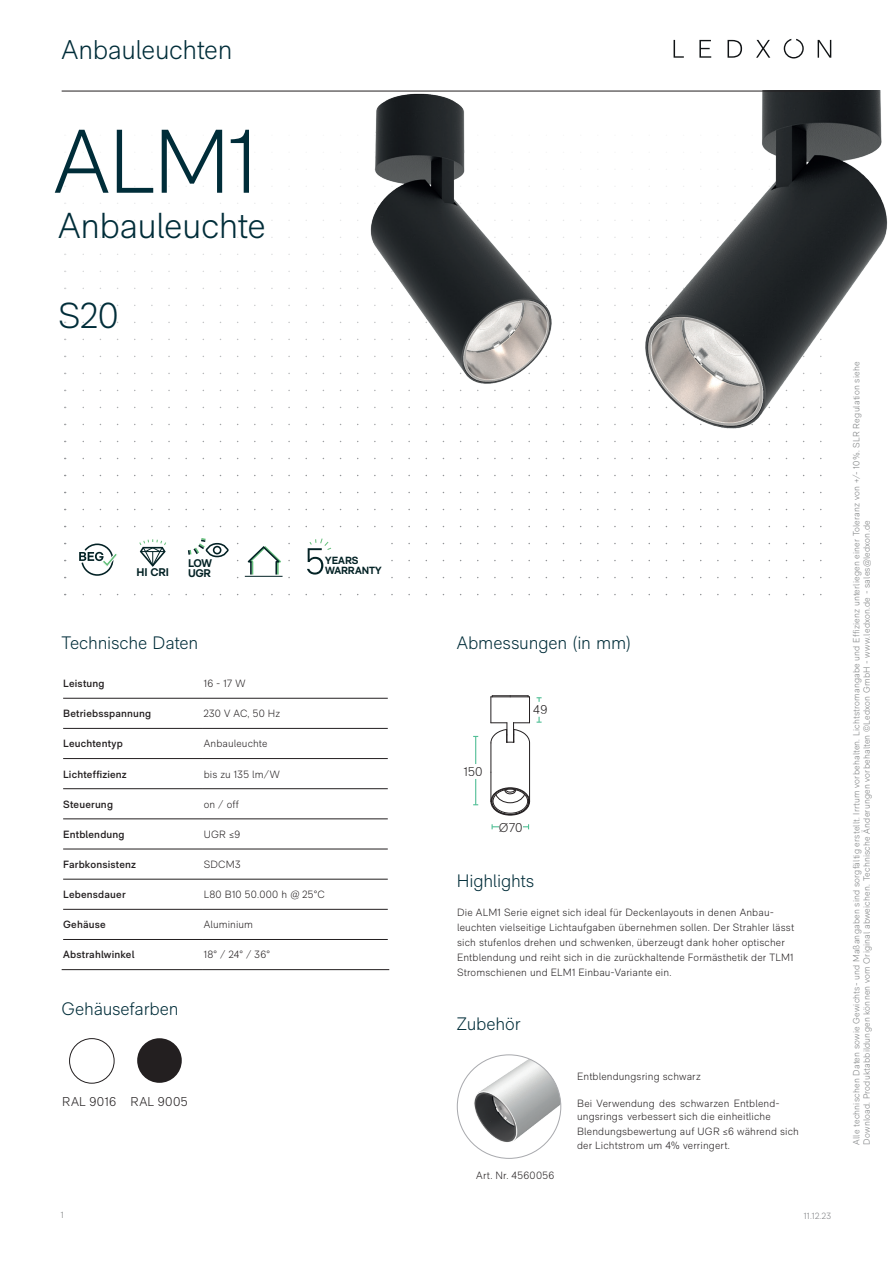
<style>
.page{position:relative;width:893px;height:1263px;background:#fff}
.page>*{position:absolute;margin:0;border:0;box-sizing:border-box;transform-origin:0 0}
.t1{font:300 90px "RM Neue";color:#002d39}
.t2{font:300 36px "RM Neue";letter-spacing:-.015em;color:#002d39}
.t3{font:300 27px "RM Neue";letter-spacing:-.015em;color:#002d39}
.t4{font:300 18px "RM Neue";letter-spacing:-.01em;color:#002d39}
.t5{font:300 12.75px "RM Neue";letter-spacing:.025em;color:#231f20}
.t6{font:700 11.1px/9.8px "RM Neue";letter-spacing:-.03em;color:#032225}
.t7{font:300 10.5px/15px "RM Neue";letter-spacing:.015em;color:#231f20}
.t8{font:600 10.5px "RM Neue";letter-spacing:.015em;color:#231f20}
.t9{font:700 10.35px "RM Neue";letter-spacing:-.01em;color:#032225}
.t10{font:300 9px/10.5px "RM Neue";letter-spacing:.02em;color:#7c7f80}
.t11{font:300 9px "RM Neue";color:#808285}
</style>
<div class="page">
<svg style="left:674px;top:40px;width:10px;height:18px"></svg>
<svg style="left:699px;top:40px;width:12px;height:18px"></svg>
<svg style="left:727px;top:40px;width:15px;height:18px"></svg>
<svg style="left:756px;top:40px;width:14px;height:18px"></svg>
<svg style="left:818px;top:40px;width:13px;height:18px"></svg>
<svg style="left:784px;top:39px;width:20px;height:19px"></svg>
<svg style="left:83px;top:186px;width:275px;height:1px"></svg>
<svg style="left:83px;top:203px;width:275px;height:1px"></svg>
<svg style="left:83px;top:220px;width:275px;height:1px"></svg>
<svg style="left:82px;top:237px;width:276px;height:1px"></svg>
<svg style="left:82px;top:254px;width:277px;height:1px"></svg>
<svg style="left:82px;top:271px;width:277px;height:1px"></svg>
<svg style="left:82px;top:288px;width:277px;height:1px"></svg>
<svg style="left:82px;top:305px;width:277px;height:1px"></svg>
<svg style="left:82px;top:322px;width:277px;height:1px"></svg>
<svg style="left:82px;top:339px;width:277px;height:1px"></svg>
<svg style="left:82px;top:356px;width:277px;height:1px"></svg>
<svg style="left:82px;top:373px;width:277px;height:1px"></svg>
<svg style="left:82px;top:390px;width:277px;height:1px"></svg>
<svg style="left:82px;top:407px;width:277px;height:1px"></svg>
<svg style="left:82px;top:424px;width:277px;height:1px"></svg>
<svg style="left:82px;top:441px;width:277px;height:1px"></svg>
<svg style="left:82px;top:458px;width:740px;height:1px"></svg>
<svg style="left:82px;top:475px;width:740px;height:1px"></svg>
<svg style="left:82px;top:492px;width:740px;height:1px"></svg>
<svg style="left:82px;top:509px;width:740px;height:1px"></svg>
<svg style="left:82px;top:526px;width:740px;height:1px"></svg>
<svg style="left:82px;top:594px;width:740px;height:1px"></svg>
<img style="left:366px;top:90px;width:522px;height:353px">
<hr style="left:63px;top:698px;width:140px;height:1px;background:#231f20">
<hr style="left:203px;top:698px;width:185px;height:1px;background:#231f20">
<hr style="left:63px;top:728px;width:140px;height:1px;background:#231f20">
<hr style="left:203px;top:728px;width:185px;height:1px;background:#231f20">
<hr style="left:63px;top:758px;width:140px;height:1px;background:#231f20">
<hr style="left:203px;top:758px;width:185px;height:1px;background:#231f20">
<hr style="left:63px;top:788px;width:140px;height:1px;background:#231f20">
<hr style="left:203px;top:788px;width:185px;height:1px;background:#231f20">
<hr style="left:63px;top:819px;width:140px;height:1px;background:#231f20">
<hr style="left:203px;top:819px;width:185px;height:1px;background:#231f20">
<hr style="left:63px;top:849px;width:140px;height:1px;background:#231f20">
<hr style="left:203px;top:849px;width:185px;height:1px;background:#231f20">
<hr style="left:63px;top:879px;width:140px;height:1px;background:#231f20">
<hr style="left:203px;top:879px;width:185px;height:1px;background:#231f20">
<hr style="left:63px;top:909px;width:140px;height:1px;background:#231f20">
<hr style="left:203px;top:909px;width:185px;height:1px;background:#231f20">
<hr style="left:63px;top:939px;width:140px;height:1px;background:#231f20">
<hr style="left:203px;top:939px;width:185px;height:1px;background:#231f20">
<hr style="left:62px;top:969px;width:141px;height:1px;background:#231f20">
<hr style="left:203px;top:969px;width:186px;height:1px;background:#231f20">
<svg style="left:79px;top:538px;width:743px;height:40px"></svg>
<hr style="left:62px;top:91px;width:769px;height:1px;background:#231f20">
<hr style="left:492px;top:826px;width:37px;height:1px;background:#52bf96">
<div style="left:499px;top:823px;width:24px;height:9px;background:#fff"></div>
<hr style="left:538px;top:698px;width:2px;height:24px;background:#52bf96">
<hr style="left:475px;top:736px;width:1px;height:69px;background:#52bf96">
<div style="left:525px;top:703px;width:30px;height:12px;background:#fff"></div>
<div style="left:458px;top:765px;width:30px;height:12px;background:#fff"></div>
<svg style="left:491px;top:695px;width:39px;height:120px"></svg>
<div style="left:137px;top:1038px;width:45px;height:45px;background:#231f20;border-radius:50%"></div>
<div style="left:69px;top:1038px;width:45px;height:45px;border:1px solid #231f20;border-radius:50%"></div>
<img style="left:457px;top:1055px;width:104px;height:103px;border-radius:52px">
<h3 class="t3" style="left:62px;top:33px;width:172px">Anbauleuchten</h3>
<h1 class="t1" style="left:54px;top:108px;width:206px">ALM1</h1>
<h2 class="t2" style="left:58px;top:204px;width:209px">Anbauleuchte</h2>
<h2 class="t2" style="left:58px;top:294px;width:62px">S20</h2>
<p class="t6" style="left:136px;top:567px;width:34px">HI CRI</p>
<p class="t9" style="left:325px;top:554px;width:35px">YEARS</p>
<p class="t6" style="left:188px;top:558px;width:26px">LOW<br>UGR</p>
<p class="t9" style="left:325px;top:564px;width:58px">WARRANTY</p>
<h3 class="t4" style="left:62px;top:632px;width:138px">Technische Daten</h3>
<p class="t8" style="left:63px;top:677px;width:43px">Leistung</p>
<p class="t7" style="left:204px;top:676px;width:43px">16 - 17 W</p>
<p class="t8" style="left:63px;top:707px;width:90px">Betriebsspannung</p>
<p class="t7" style="left:204px;top:706px;width:78px">230 V AC, 50 Hz</p>
<p class="t8" style="left:63px;top:737px;width:61px">Leuchtentyp</p>
<p class="t7" style="left:204px;top:736px;width:65px">Anbauleuchte</p>
<p class="t8" style="left:63px;top:767px;width:65px">Lichteffizienz</p>
<p class="t7" style="left:204px;top:766px;width:77px">bis zu 135 lm/W</p>
<p class="t8" style="left:63px;top:798px;width:51px">Steuerung</p>
<p class="t7" style="left:204px;top:796px;width:37px">on / off</p>
<p class="t8" style="left:63px;top:828px;width:63px">Entblendung</p>
<p class="t7" style="left:204px;top:827px;width:38px">UGR ≤9</p>
<p class="t8" style="left:63px;top:858px;width:74px">Farbkonsistenz</p>
<p class="t7" style="left:204px;top:857px;width:38px">SDCM3</p>
<p class="t8" style="left:63px;top:888px;width:64px">Lebensdauer</p>
<p class="t7" style="left:204px;top:887px;width:123px">L80 B10 50.000 h @ 25°C</p>
<p class="t8" style="left:63px;top:918px;width:44px">Gehäuse</p>
<p class="t7" style="left:204px;top:917px;width:51px">Aluminium</p>
<p class="t8" style="left:63px;top:948px;width:73px">Abstrahlwinkel</p>
<p class="t7" style="left:204px;top:947px;width:68px">18° / 24° / 36°</p>
<h3 class="t4" style="left:62px;top:998px;width:118px">Gehäusefarben</h3>
<p class="t5" style="left:62px;top:1094px;width:127px">RAL 9016 RAL 9005</p>
<h3 class="t4" style="left:457px;top:632px;width:175px">Abmessungen (in mm)</h3>
<p class="t5" style="left:533px;top:702px;width:16px">49</p>
<p class="t5" style="left:464px;top:764px;width:20px">150</p>
<p class="t5" style="left:499px;top:820px;width:25px">Ø70</p>
<h3 class="t4" style="left:457px;top:870px;width:79px">Highlights</h3>
<p class="t7" style="left:457px;top:905px;width:338px">Die ALM1 Serie eignet sich ideal für Deckenlayouts in denen Anbau&shy;leuchten vielseitige Lichtaufgaben übernehmen sollen. Der Strahler lässt sich stufenlos drehen und schwenken, überzeugt dank hoher optischer Entblendung und reiht sich in die zurückhaltende Formästhetik der TLM1<br>Stromschienen und ELM1 Einbau-Variante ein.</p>
<h3 class="t4" style="left:457px;top:1013px;width:65px">Zubehör</h3>
<p class="t7" style="left:476px;top:1168px;width:80px">Art. Nr. 4560056</p>
<p class="t7" style="left:577px;top:1068px;width:125px">Entblendungsring schwarz</p>
<p class="t7" style="left:577px;top:1096px;width:204px;line-height:13.5px">Bei Verwendung des schwarzen Entblend&shy;ungsrings verbessert sich die einheitliche</p>
<p class="t7" style="left:577px;top:1125px;width:223px;line-height:13.5px">Blendungsbewertung auf UGR ≤6 während sich der Lichtstrom um 4% verringert.</p>
<p class="t10" style="left:61px;top:1209px;width:4px">1</p>
<p class="t11" style="left:804px;top:1210px;width:29px">11.12.23</p>
<p class="t10" style="left:851px;top:1144px;width:784px;rotate:-90deg">Alle technischen Daten sowie Gewichts- und Maßangaben sind sorgfältig erstellt. Irrtum vorbehalten. Lichtstromangabe und Effizienz unterliegen einer Toleranz von +/- 10%. SLR Regulation siehe<br>Download. Produktabbildungen können vom Original abweichen. Technische Änderungen vorbehalten ©Ledxon GmbH - www.ledxon.de - sales@ledxon.de</p>
</div>
